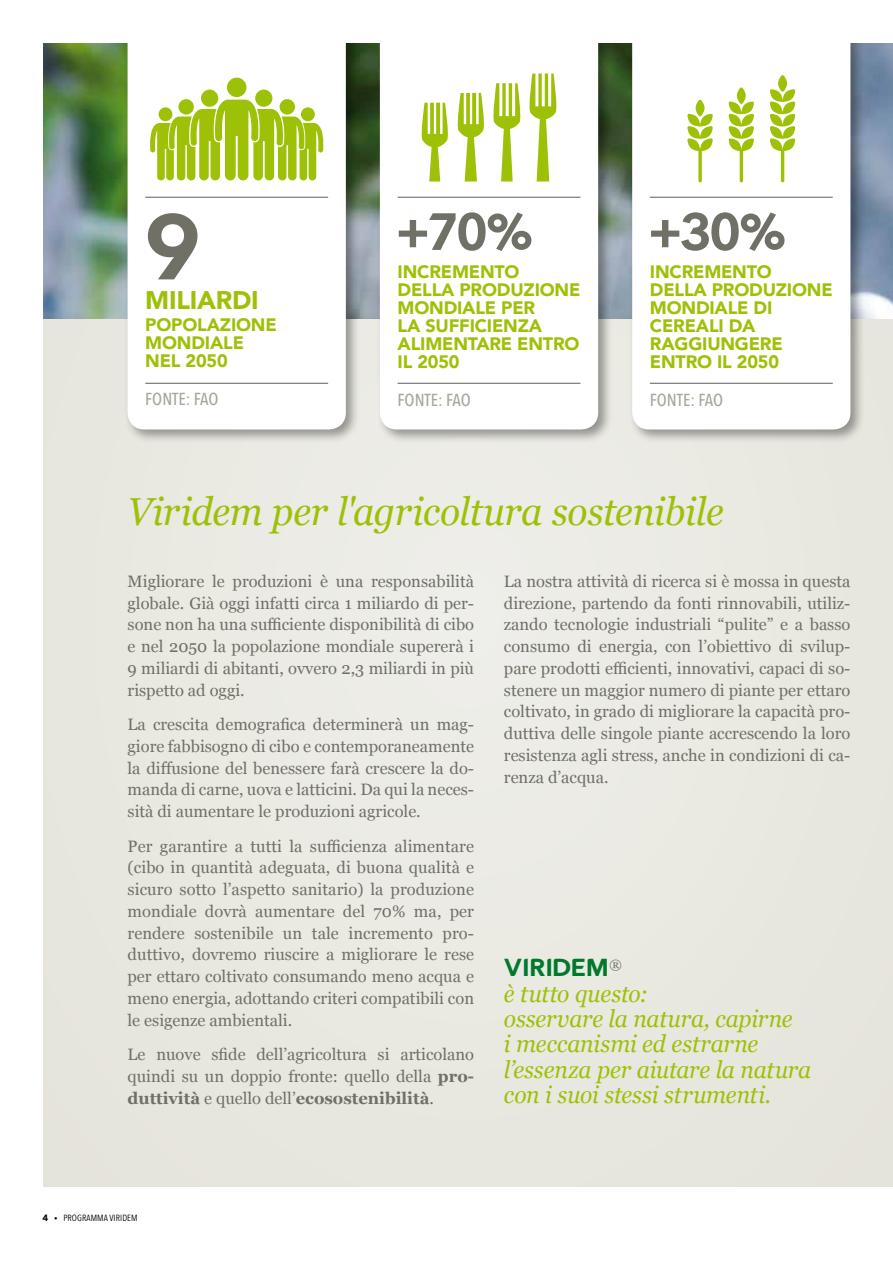
<style>
.page{position:relative;width:893px;height:1263px;background:#fff}
.page>*{position:absolute;margin:0;border:0;box-sizing:border-box;transform-origin:0 0}
.t1{font:90px "Ilsanew";color:#707067}
.t2{font:51px "Ilsanew";color:#707067}
.t3{font:italic 39px "Georgia";letter-spacing:-.01em;color:#9dc107;scale:.96 1}
.t4{font:900 25.5px "Avenir";letter-spacing:-.01em;color:#9dc107}
.t5{font:italic 24px/25.5px "Georgia";letter-spacing:-.005em;color:#9dc107;scale:.95 1}
.t6{font:24px "Ilsanew";color:#00792c}
.t7{font:900 18px/18px "Avenir";letter-spacing:-.01em;color:#9dc107}
.t8{font:500 17.4px "Avenir Next Condensed";color:#a7a699}
.t9{font:16.5px/21.8px "Georgia";color:#707067;text-align:justify}
.t10{font:9px "Avenir Next Condensed";letter-spacing:.01em;color:#000}
.s1{font-weight:700}
.s2{font-family:"Ilsanew"}
</style>
<div class="page">
<div style="left:43px;top:43px;width:850px;height:1143px;background:#eae9e1"></div>
<img style="left:43px;top:43px;width:850px;height:276px">
<div style="left:376px;top:0;width:237px;height:444px;background:#000;opacity:.38"></div>
<div style="left:380px;top:43px;width:218px;height:386px;background:#fff"></div>
<hr style="left:398px;top:197px;width:182px;height:1px;background:#707067">
<hr style="left:398px;top:383px;width:182px;height:1px;background:#707067">
<svg style="left:420px;top:73px;width:138px;height:109px;background:#dfeaae"></svg>
<div style="left:124px;top:0;width:237px;height:444px;background:#000;opacity:.38"></div>
<div style="left:128px;top:43px;width:218px;height:386px;background:#fff"></div>
<div style="left:201px;top:90px;width:17px;height:17px;background:#9dc107;border-radius:50%"></div>
<div style="left:255px;top:90px;width:17px;height:17px;background:#9dc107;border-radius:50%"></div>
<svg style="left:150px;top:100px;width:173px;height:80px;background:#b8d24d"></svg>
<div style="left:227px;top:78px;width:19px;height:19px;background:#9dc107;border-radius:50%"></div>
<hr style="left:145px;top:197px;width:183px;height:1px;background:#707067">
<hr style="left:145px;top:383px;width:183px;height:1px;background:#707067">
<div style="left:629px;top:0;width:236px;height:444px;background:#000;opacity:.38"></div>
<div style="left:632px;top:43px;width:218px;height:386px;background:#fff"></div>
<hr style="left:650px;top:197px;width:183px;height:1px;background:#707067">
<hr style="left:650px;top:383px;width:183px;height:1px;background:#707067">
<svg style="left:687px;top:100px;width:26px;height:82px;background:#d8e69d"></svg>
<svg style="left:729px;top:87px;width:25px;height:95px;background:#d3e391"></svg>
<svg style="left:770px;top:75px;width:25px;height:107px;background:#d0e18a"></svg>
<div style="left:0;top:0;width:893px;height:43px;background:#fff"></div>
<h1 class="t1" style="left:145px;top:193px;width:56px">9</h1>
<h3 class="t4" style="left:145px;top:278px;width:115px">MILIARDI</h3>
<p class="t7" style="left:145px;top:316px;width:133px">POPOLAZIONE<br>MONDIALE<br>NEL 2050</p>
<p class="t8" style="left:145px;top:388px;width:75px">FONTE: FAO</p>
<h2 class="t2" style="left:398px;top:201px;width:136px">+70%</h2>
<p class="t7" style="left:398px;top:262px;width:184px">INCREMENTO<br>DELLA PRODUZIONE<br>MONDIALE PER<br>LA SUFFICIENZA<br>ALIMENTARE ENTRO<br>IL 2050</p>
<p class="t8" style="left:398px;top:389px;width:75px">FONTE: FAO</p>
<h2 class="t2" style="left:650px;top:201px;width:137px">+30%</h2>
<p class="t7" style="left:650px;top:262px;width:184px">INCREMENTO<br>DELLA PRODUZIONE<br>MONDIALE DI<br>CEREALI DA<br>RAGGIUNGERE<br>ENTRO IL 2050</p>
<p class="t8" style="left:650px;top:389px;width:75px">FONTE: FAO</p>
<h3 class="t3" style="left:128px;top:483px;width:622px">Viridem per l'agricoltura sostenibile</h3>
<p class="t9" style="left:128px;top:570px;width:348px">Migliorare le produzioni è una responsabilità globale. Già oggi infatti circa 1 miliardo di per&shy;sone non ha una sufficiente disponibilità di cibo e nel 2050 la popolazione mondiale supererà i 9 miliardi di abitanti, ovvero 2,3 miliardi in più rispetto ad oggi.</p>
<p class="t9" style="left:128px;top:713px;width:348px">La crescita demografica determinerà un mag&shy;giore fabbisogno di cibo e contemporaneamente la diffusione del benessere farà crescere la do&shy;manda di carne, uova e latticini. Da qui la neces&shy;sità di aumentare le produzioni agricole.</p>
<p class="t9" style="left:128px;top:834px;width:348px">Per garantire a tutti la sufficienza alimentare (cibo in quantità adeguata, di buona qualità e sicuro sotto l’aspetto sanitario) la produzione mondiale dovrà aumentare del 70% ma, per rendere sostenibile un tale incremento pro&shy;duttivo, dovremo riuscire a migliorare le rese per ettaro coltivato consumando meno acqua e meno energia, adottando criteri compatibili con le esigenze ambientali.</p>
<p class="t9" style="left:128px;top:1043px;width:348px">Le nuove sfide dell’agricoltura si articolano quindi su un doppio fronte: quello della <span class="s1">pro&shy;duttività</span> e quello dell’<span class="s1">ecosostenibilità</span>.</p>
<p class="t9" style="left:504px;top:570px;width:348px">La nostra attività di ricerca si è mossa in questa direzione, partendo da fonti rinnovabili, utiliz&shy;zando tecnologie industriali “pulite” e a basso consumo di energia, con l’obiettivo di svilup&shy;pare prodotti efficienti, innovativi, capaci di so&shy;stenere un maggior numero di piante per ettaro coltivato, in grado di migliorare la capacità pro&shy;duttiva delle singole piante accrescendo la loro resistenza agli stress, anche in condizioni di ca&shy;renza d’acqua.</p>
<h3 class="t6" style="left:504px;top:953px;width:119px">VIRIDEM<sup>®</sup></h3>
<h3 class="t5" style="left:504px;top:979px;width:325px">è tutto questo:<br>osservare la natura, capirne<br>i meccanismi ed estrarne l’essenza per aiutare la natura con i suoi stessi strumenti.</h3>
<p class="t10" style="left:43px;top:1210px;width:97px"><span class="s2">4 •</span> PROGRAMMA VIRIDEM</p>
</div>
